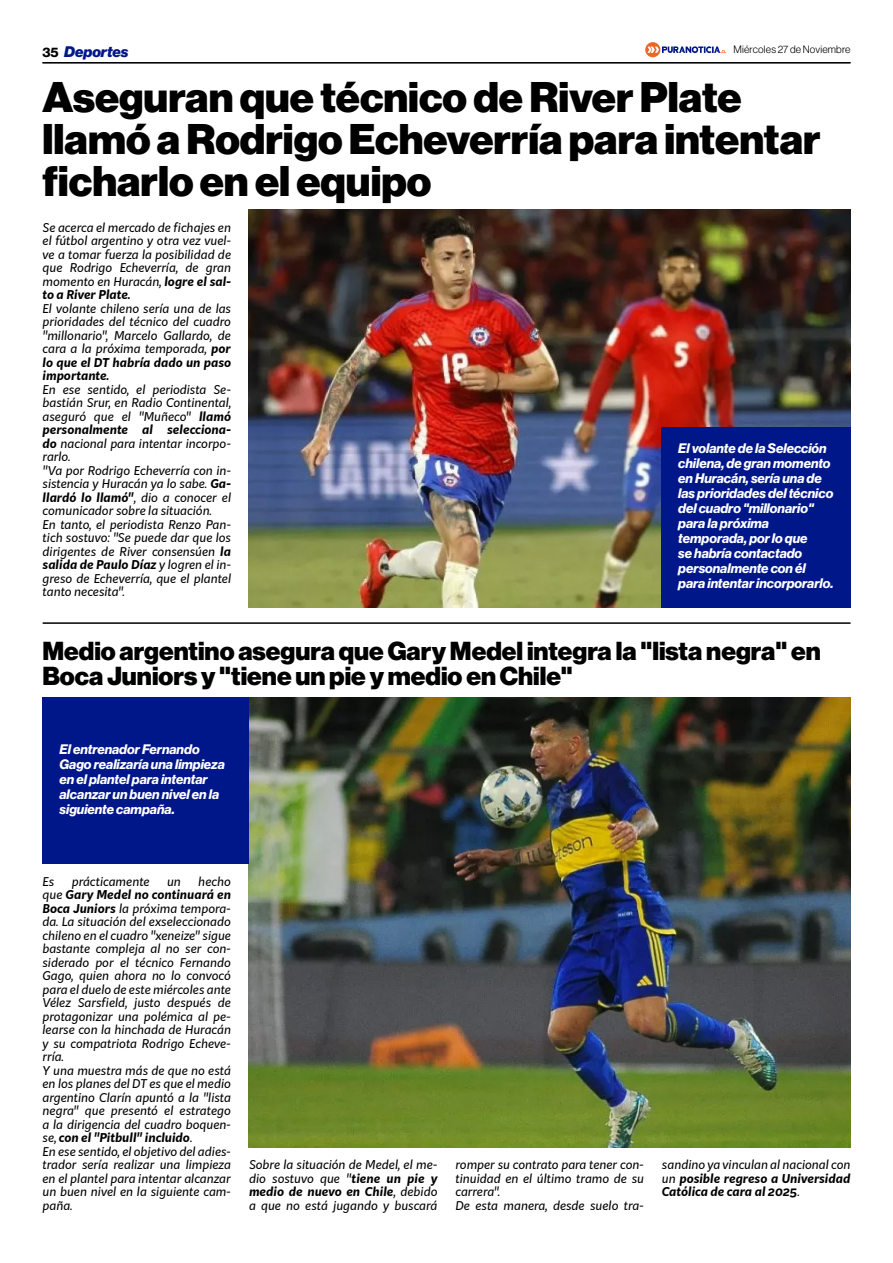
<style>
.page{position:relative;width:893px;height:1263px;background:#fff}
.page>*{position:absolute;margin:0;border:0;box-sizing:border-box;transform-origin:0 0}
.t1{font:900 42px/42px "Neue Haas Display";color:#000}
.t2{font:900 25.5px/25.5px "Neue Haas Display";color:#000}
.t3{font:italic 900 15px "Neue Haas Display";color:#00178a}
.t4{font:italic 700 13.5px/15px "Neue Haas Display";color:#fff}
.t5{font:13.5px "N Haas Grotesk DS Pro 75 Bd";color:#000}
.t6{font:italic 12px/13.5px "Kit Sans";color:#000;text-align:justify}
.t7{font:italic 700 12px/13.5px "Kit Sans";color:#000;text-align:justify}
.t8{font:10.5px "N Haas Grotesk DS Pro 45 Lt";letter-spacing:.02em;color:#000}
.s1{font-weight:700}
.s2{font-weight:400}
</style>
<div class="page">
<hr style="left:43px;top:62px;width:807px;height:1px;background:#000">
<svg style="left:645px;top:42px;width:81px;height:15px"></svg>
<img style="left:249px;top:210px;width:601px;height:398px">
<hr style="left:43px;top:622px;width:808px;height:2px;background:#000">
<div style="left:661px;top:427px;width:189px;height:181px;background:#00178a"></div>
<img style="left:249px;top:697px;width:601px;height:451px">
<div style="left:43px;top:697px;width:206px;height:167px;background:#00178a"></div>
<p class="t3" style="left:64px;top:43px;width:66px">Deportes</p>
<p class="t8" style="left:733px;top:43px;width:119px">Miércoles 27 de Noviembre</p>
<p class="t5" style="left:43px;top:45px;width:18px">35</p>
<h1 class="t1" style="left:43px;top:77px;width:779px">Aseguran que técnico de River Plate llamó a Rodrigo Echeverría para intentar ficharlo en el equipo</h1>
<p class="t6" style="left:43px;top:220px;width:190px">Se acerca el mercado de fichajes en el fútbol argentino y otra vez vuel&shy;ve a tomar fuerza la posibilidad de que Rodrigo Echeverría, de gran momento en Huracán, <span class="s1">logre el sal&shy;to a River Plate.</span></p>
<p class="t6" style="left:43px;top:301px;width:190px">El volante chileno sería una de las prioridades del técnico del cuadro "millonario", Marcelo Gallardo, de cara a la próxima temporada, <span class="s1">por lo que el DT habría dado un paso importante.</span></p>
<p class="t6" style="left:43px;top:382px;width:190px;text-align:left">En ese sentido, el periodista Se&shy;bastián Srur, en Radio Continental, aseguró que el "Muñeco" <span class="s1">llamó personalmente al selecciona&shy;do</span> nacional para intentar incorpo&shy;rarlo.<br>"Va por Rodrigo Echeverría con in&shy;sistencia y Huracán ya lo sabe. <span class="s1">Ga&shy;llardó lo llamó"</span>, dio a conocer el comunicador sobre la situación.<br>En tanto, el periodista Renzo Pan&shy;tich sostuvo: "Se puede dar que los dirigentes de River consensúen <span class="s1">la salida de Paulo Díaz</span> y logren el in&shy;greso de Echeverría, que el plantel tanto necesita".</p>
<p class="t4" style="left:678px;top:441px;width:157px">El volante de la Selección chilena, de gran momento en Huracán, sería una de las prioridades del técnico del cuadro "millonario" para la próxima temporada, por lo que<br>se habría contactado personalmente con él para intentar incorporarlo.</p>
<h2 class="t2" style="left:42px;top:638px;width:780px">Medio argentino asegura que Gary Medel integra la "lista negra" en<br>Boca Juniors y "tiene un pie y medio en Chile"</h2>
<p class="t4" style="left:60px;top:742px;width:167px">El entrenador Fernando<br>Gago realizaría una limpieza en el plantel para intentar alcanzar un buen nivel en la siguiente campaña.</p>
<p class="t6" style="left:43px;top:874px;width:13px">Es</p>
<p class="t6" style="left:72px;top:874px;width:79px">prácticamente</p>
<p class="t6" style="left:167px;top:874px;width:15px">un</p>
<p class="t6" style="left:43px;top:874px;width:190px;text-align:left;text-indent:156px">hecho que <span class="s1">Gary Medel no continuará en<br>Boca Juniors</span> la próxima tempora&shy;da. La situación del exseleccionado chileno en el cuadro "xeneize" sigue bastante compleja al no ser con&shy;siderado por el técnico Fernando<br>Gago, quien ahora no lo convocó para el duelo de este miércoles ante<br>Vélez Sarsfield, justo después de protagonizar una polémica al pe&shy;learse con la hinchada de Huracán y su compatriota Rodrigo Echeve&shy;rría.<br>Y una muestra más de que no está en los planes del DT es que el medio argentino Clarín apuntó a la "lista negra" que presentó el estratego a la dirigencia del cuadro boquen&shy;se, <span class="s1">con el "Pitbull" incluido</span>.<br>En ese sentido, el objetivo del adies&shy;trador sería realizar una limpieza en el plantel para intentar alcanzar un buen nivel en la siguiente cam&shy;paña.</p>
<p class="t6" style="left:249px;top:1157px;width:190px">Sobre la situación de Medel, el me&shy;dio sostuvo que "<span class="s1">tiene un pie y medio de nuevo en Chile</span>, debido a que no está jugando y buscará</p>
<p class="t6" style="left:455px;top:1157px;width:190px;text-align:left">romper su contrato para tener con&shy;tinuidad en el último tramo de su carrera".<br>De esta manera, desde suelo tra-</p>
<p class="t7" style="left:662px;top:1157px;width:190px"><span class="s2">sandino ya vinculan al nacional con un</span> posible regreso a Universidad Católica de cara al 2025<span class="s2">.</span></p>
</div>
